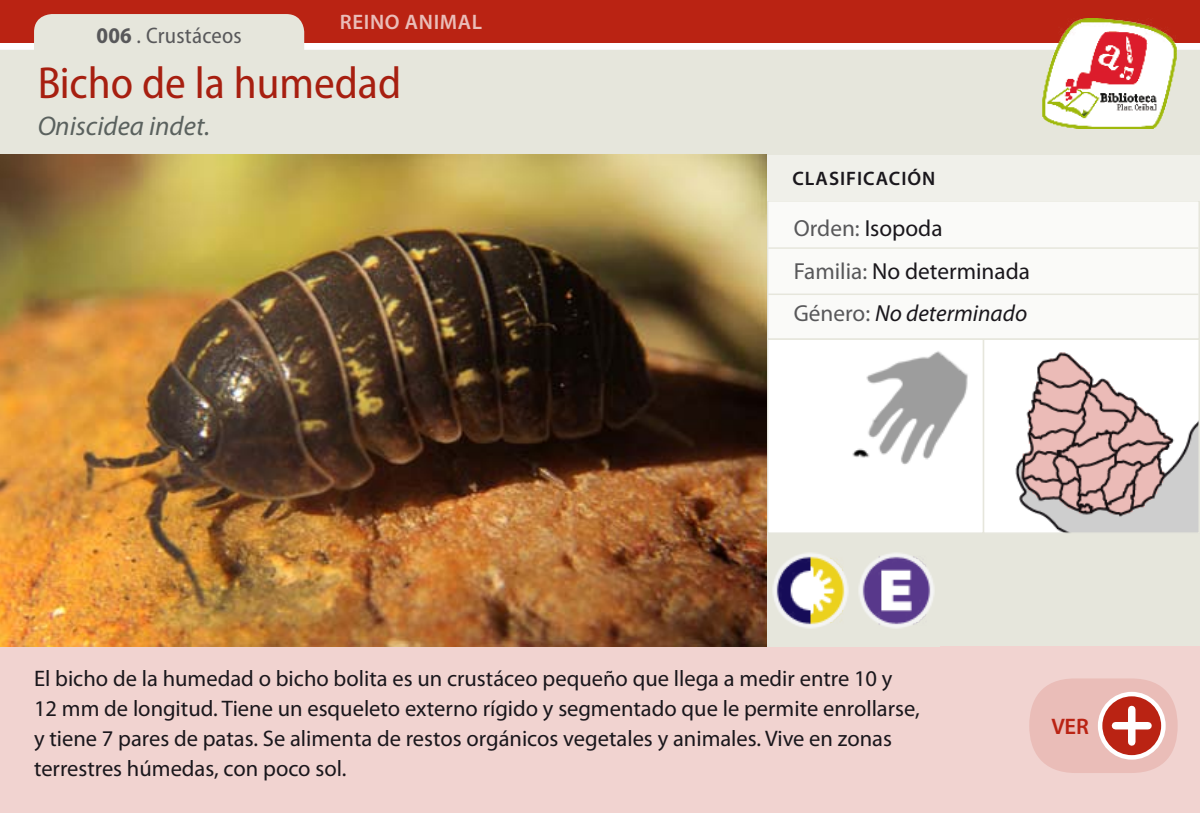
<style>
.page{position:relative;width:1200px;height:813px;background:#fff}
.page>*{position:absolute;margin:0;border:0;box-sizing:border-box;transform-origin:0 0}
.t1{font:semi-condensed 45px "Myriad Pro";color:#ba2313}
.t2{font:italic 27px "Myriad Pro";color:#646c6e}
.t3{font:23.25px/42.5px "Myriad Pro";color:#58585a}
.t4{font:22.5px/30px "Myriad Pro";color:#1a171c}
.t5{font:semi-condensed 22.5px "Myriad Pro";letter-spacing:.01em;color:#58585a}
.t6{font:600 22.5px "Myriad Pro";color:#ba2313}
.t7{font:600 21px "Myriad Pro";letter-spacing:.03em;color:#eabdb8}
.t8{font:600 19.5px "Myriad Pro";letter-spacing:.05em;color:#1a171c}
.s1{font-weight:700}
.s2{color:#1a171c}
.s3{font-style:italic;color:#1a171c}
</style>
<div class="page">
<div style="left:0;top:0;width:1199px;height:43px;background:#ba2313"></div>
<svg style="left:0;top:14px;width:1199px;height:141px;fill:#e6e6dc"></svg>
<div style="left:766px;top:533px;width:433px;height:112px;background:#e6e6dc"></div>
<div style="left:0;top:645px;width:1199px;height:167px;background:#f1d3d0"></div>
<img style="left:1040px;top:18px;width:137px;height:110px">
<div style="left:1028px;top:678px;width:149px;height:94px;background:#eabdb8;border-radius:47px"></div>
<svg style="left:1099px;top:693px;width:64px;height:64px;background:#c5483b"></svg>
<div style="left:1097px;top:691px;width:68px;height:68px;border:4px solid #fff;border-radius:50%"></div>
<div style="left:1127px;top:709px;width:8px;height:32px;background:#fff"></div>
<div style="left:1115px;top:721px;width:32px;height:8px;background:#fff"></div>
<img style="left:1015px;top:352px;width:181px;height:178px">
<div style="left:982px;top:338px;width:217px;height:195px;border:2px solid #e6e6dc"></div>
<svg style="left:852px;top:351px;width:116px;height:114px"></svg>
<div style="left:766px;top:338px;width:217px;height:195px;border:2px solid #e6e6dc"></div>
<div style="left:767px;top:201px;width:431px;height:138px;background:#fafaf8"></div>
<hr style="left:768px;top:247px;width:430px;height:2px;background:#e6e6dc">
<hr style="left:768px;top:293px;width:430px;height:2px;background:#e6e6dc">
<div style="left:766px;top:200px;width:433px;height:139px;border:2px solid #e6e6dc"></div>
<img style="left:773px;top:553px;width:75px;height:75px">
<img style="left:859px;top:553px;width:75px;height:75px">
<div style="left:766px;top:155px;width:433px;height:45px;background:#f0f0ea"></div>
<img style="left:0;top:155px;width:766px;height:490px">
<p class="t7" style="left:340px;top:9px;width:144px">REINO ANIMAL</p>
<p class="t5" style="left:97px;top:21px;width:147px"><span class="s1">006</span> . Crustáceos</p>
<h1 class="t1" style="left:37px;top:56px;width:365px">Bicho de la humedad</h1>
<p class="t2" style="left:37px;top:109px;width:175px">Oniscidea indet.</p>
<p class="t8" style="left:792px;top:166px;width:141px">CLASIFICACIÓN</p>
<p class="t3" style="left:793px;top:206px;width:238px">Orden: <span class="s2">Isopoda<br></span>Familia: <span class="s2">No determinada<br></span>Género: <span class="s3">No determinado</span></p>
<p class="t4" style="left:34px;top:662px;width:887px">El bicho de la humedad o bicho bolita es un crustáceo pequeño que llega a medir entre 10 y 12 mm de longitud. Tiene un esqueleto externo rígido y segmentado que le permite enrollarse, y tiene 7 pares de patas. Se alimenta de restos orgánicos vegetales y animales. Vive en zonas terrestres húmedas, con poco sol.</p>
<p class="t6" style="left:1051px;top:712px;width:26px">VER</p>
</div>
